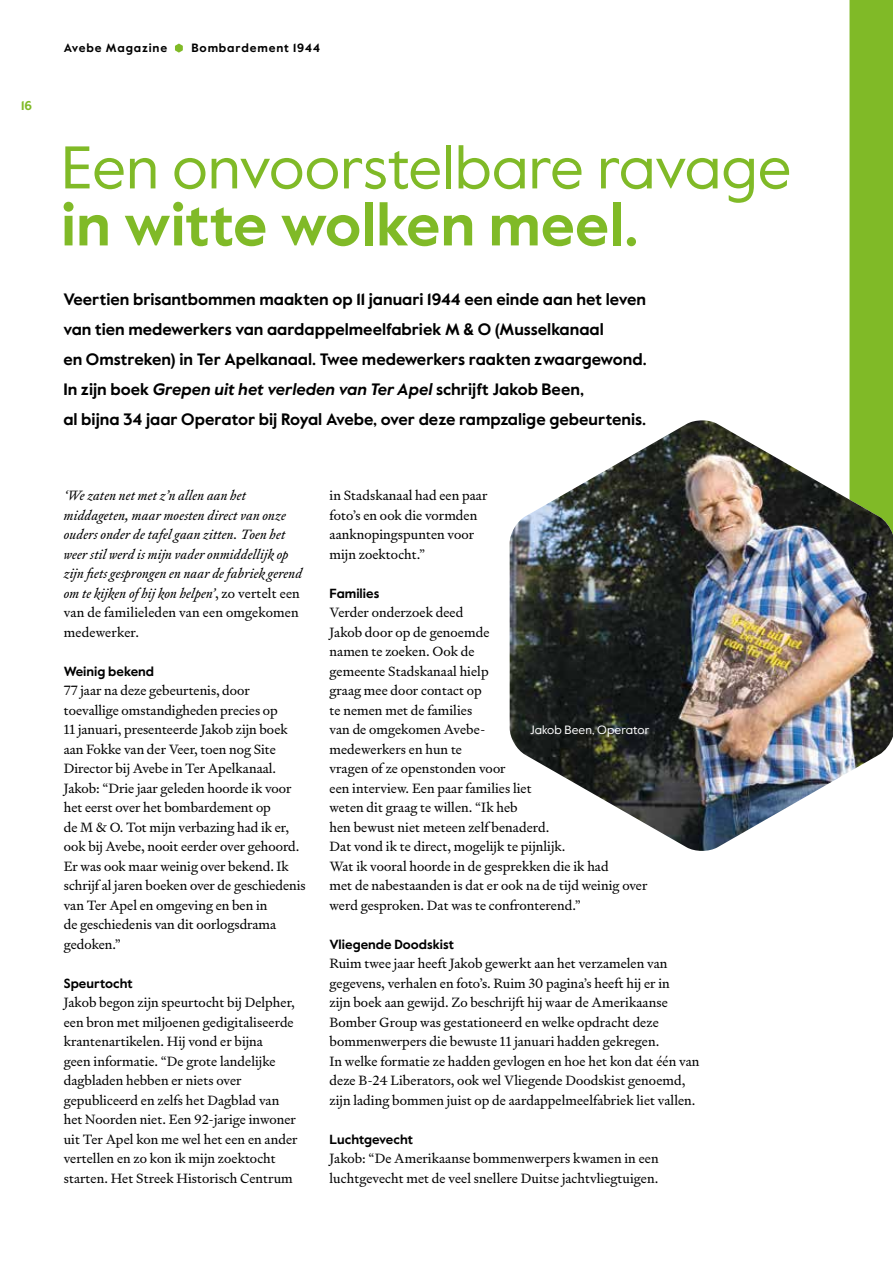
<style>
.page{position:relative;width:893px;height:1263px;background:#fff}
.page>*{position:absolute;margin:0;border:0;box-sizing:border-box;transform-origin:0 0}
.t1{font:60px "Value Sans Pro";color:#80ba27}
.t2{font:700 60px "Value Sans Pro";color:#80ba27}
.t3{font:700 16.5px/30px "Value Sans Pro";color:#000}
.t4{font:13.5px/19.5px "Signifier";color:#000}
.t5{font:italic 13.5px/19.5px "Signifier";letter-spacing:.01em;color:#000}
.t6{font:700 13.2px "Value Sans Pro";color:#000}
.t7{font:700 12.75px "Value Sans Pro";color:#80ba27}
.t8{font:12px "Value Sans Pro";letter-spacing:.005em;color:#fff}
.t9{font:700 12px "Value Sans Pro";letter-spacing:.07em;color:#000}
.s1{font-style:italic}
.s2{font-style:normal}
</style>
<div class="page">
<svg style="left:849px;top:0;width:44px;height:419px;background:#86bd31"></svg>
<svg style="left:175px;top:44px;width:8px;height:9px"></svg>
<img style="left:510px;top:420px;width:383px;height:431px">
<p class="t7" style="left:21px;top:98px;width:13px">16</p>
<p class="t9" style="left:64px;top:40px;width:105px">Avebe Magazine</p>
<p class="t9" style="left:191px;top:40px;width:130px">Bombardement 1944</p>
<h1 class="t1" style="left:61px;top:131px;width:732px">Een onvoorstelbare ravage</h1>
<h1 class="t2" style="left:61px;top:188px;width:579px">in witte wolken meel.</h1>
<p class="t3" style="left:63px;top:285px;width:585px">Veertien brisantbommen maakten op 11 januari 1944 een einde aan het leven van tien medewerkers van aardappelmeelfabriek M &amp; O (Musselkanaal<br>en Omstreken) in Ter Apelkanaal. Twee medewerkers raakten zwaargewond.<br>In zijn boek <span class="s1">Grepen uit het verleden van Ter Apel</span> schrijft Jakob Been,<br>al bijna 34 jaar Operator bij Royal Avebe, over deze rampzalige gebeurtenis.</p>
<p class="t5" style="left:64px;top:486px;width:240px">‘We zaten net met z’n allen aan het middageten, maar moesten direct van onze ouders onder de tafel gaan zitten. Toen het weer stil werd is mijn vader onmiddellijk op zijn fiets gesprongen en naar de fabriek gerend om te kijken of hij kon helpen’<span class="s2">, zo vertelt een van de familieleden van een omgekomen medewerker.</span></p>
<p class="t6" style="left:64px;top:663px;width:92px">Weinig bekend</p>
<p class="t4" style="left:64px;top:681px;width:244px">77 jaar na deze gebeurtenis, door toevallige omstandigheden precies op<br>11 januari, presenteerde Jakob zijn boek aan Fokke van der Veer, toen nog Site Director bij Avebe in Ter Apelkanaal.<br>Jakob: “Drie jaar geleden hoorde ik voor het eerst over het bombardement op<br>de M &amp; O. Tot mijn verbazing had ik er, ook bij Avebe, nooit eerder over gehoord.<br>Er was ook maar weinig over bekend. Ik schrijf al jaren boeken over de geschiedenis van Ter Apel en omgeving en ben in<br>de geschiedenis van dit oorlogsdrama gedoken.”</p>
<p class="t6" style="left:64px;top:975px;width:70px">Speurtocht</p>
<p class="t4" style="left:64px;top:993px;width:235px">Jakob begon zijn speurtocht bij Delpher, een bron met miljoenen gedigitaliseerde krantenartikelen. Hij vond er bijna<br>geen informatie. “De grote landelijke dagbladen hebben er niets over gepubliceerd en zelfs het Dagblad van het Noorden niet. Een 92-jarige inwoner uit Ter Apel kon me wel het een en ander vertellen en zo kon ik mijn zoektocht starten. Het Streek Historisch Centrum</p>
<p class="t4" style="left:330px;top:486px;width:159px">in Stadskanaal had een paar foto’s en ook die vormden aanknopingspunten voor mijn zoektocht.”</p>
<p class="t6" style="left:330px;top:585px;width:51px">Families</p>
<p class="t4" style="left:330px;top:603px;width:319px">Verder onderzoek deed<br>Jakob door op de genoemde<br>namen te zoeken. Ook de<br>gemeente Stadskanaal hielp<br>graag mee door contact op<br>te nemen met de families<br>van de omgekomen Avebe-<br>medewerkers en hun te<br>vragen of ze openstonden voor<br>een interview. Een paar families liet<br>weten dit graag te willen. “Ik heb<br>hen bewust niet meteen zelf benaderd.<br>Dat vond ik te direct, mogelijk te pijnlijk.<br>Wat ik vooral hoorde in de gesprekken die ik had<br>met de nabestaanden is dat er ook na de tijd weinig over werd gesproken. Dat was te confronterend.”</p>
<p class="t6" style="left:330px;top:936px;width:126px">Vliegende Doodskist</p>
<p class="t4" style="left:330px;top:954px;width:371px">Ruim twee jaar heeft Jakob gewerkt aan het verzamelen van gegevens, verhalen en foto’s. Ruim 30 pagina’s heeft hij er in<br>zijn boek aan gewijd. Zo beschrijft hij waar de Amerikaanse Bomber Group was gestationeerd en welke opdracht deze bommenwerpers die bewuste 11 januari hadden gekregen.<br>In welke formatie ze hadden gevlogen en hoe het kon dat één van deze B-24 Liberators, ook wel Vliegende Doodskist genoemd, zijn lading bommen juist op de aardappelmeelfabriek liet vallen.</p>
<p class="t6" style="left:330px;top:1131px;width:85px">Luchtgevecht</p>
<p class="t4" style="left:330px;top:1149px;width:331px">Jakob: “De Amerikaanse bommenwerpers kwamen in een luchtgevecht met de veel snellere Duitse jachtvliegtuigen.</p>
<p class="t8" style="left:530px;top:723px;width:121px">Jakob Been, Operator</p>
<p class="t8" style="left:546px;top:723px;width:119px">Jacob Been, operator</p>
</div>
